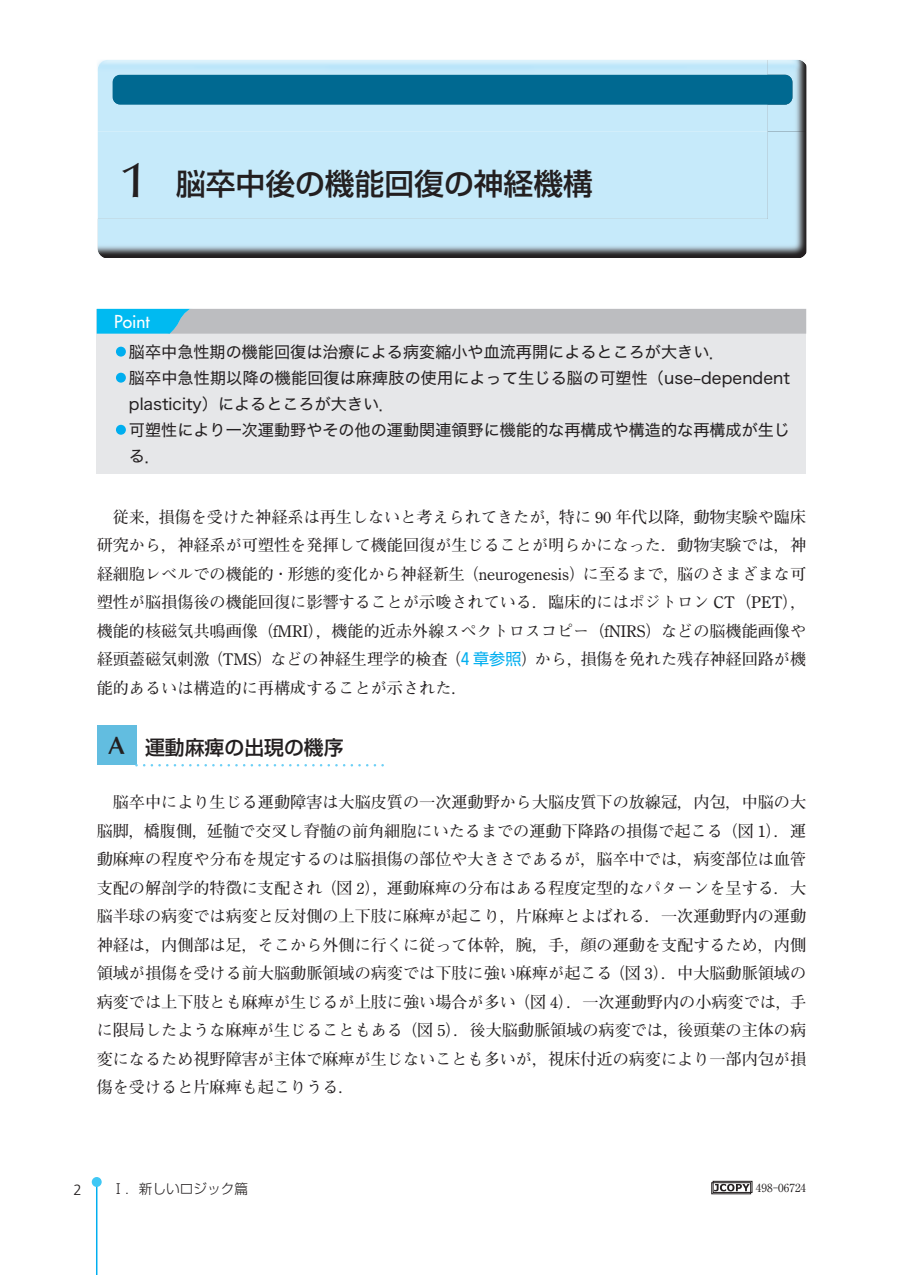
<style>
.page{position:relative;width:903px;height:1275px;background:#fff}
.page>*{position:absolute;margin:0;border:0;box-sizing:border-box;transform-origin:0 0}
.t1{font:500 29.75px "Shin Go Pr 5";color:#231f20}
.t2{font:500 19.78px "Shin Go Pr 5";color:#231f20}
.t3{font:500 17.32px "Futura Std";color:#fff}
.t4{font:700 16.1px/28.5px "Futo Min A101 Pr 5";color:#231f20;text-align:justify}
.t5{font:16.1px/26.1px "Hira Kaku Std W4";color:#231f20}
.t6{font:300 14.88px "Frutiger LT Std";color:#231f20}
.t7{font:300 13.65px "Shin Go Pr 5";color:#231f20}
.t8{font:11.2px "Ryumin Pr 5";color:#231f20}
.s1{font-family:"Optima LT Std";font-size:49.52px}
.s2{font-family:"Gothic MB101 Pr 5"}
.s3{font-family:"Century Oldstyle BT";font-weight:400}
.s4{font-family:"Shin Go Pr 5";font-weight:400;color:#00aeef}
.s5{font-family:"Optima LT Std";font-weight:600;font-size:24.85px}
</style>
<div class="page">
<div style="left:97px;top:309px;width:709px;height:165px;background:#e6e7e9"></div>
<img style="left:97px;top:64px;width:709px;height:194px">
<img style="left:98px;top:60px;width:669px;height:71px">
<img style="left:767px;top:60px;width:39px;height:71px">
<div style="left:113px;top:75px;width:679px;height:30px;background:#006991"></div>
<svg style="left:97px;top:309px;width:709px;height:25px;background:#a7bdc6"></svg>
<div style="left:116px;top:347px;width:10px;height:10px;background:#00aeef;border-radius:50%"></div>
<div style="left:116px;top:373px;width:10px;height:10px;background:#00aeef;border-radius:50%"></div>
<div style="left:116px;top:425px;width:10px;height:10px;background:#00aeef;border-radius:50%"></div>
<div style="left:97px;top:726px;width:39px;height:39px;background:#62bde0"></div>
<svg style="left:136px;top:764px;width:248px;height:2px"></svg>
<svg style="left:715px;top:1184px;width:34px;height:7px"></svg>
<div style="left:713px;top:1181px;width:39px;height:12px;border:1px solid #231f20"></div>
<hr style="left:96px;top:1182px;width:1px;height:93px;background:#00aeef">
<div style="left:92px;top:1177px;width:10px;height:10px;background:#40c7f4;border-radius:50%"></div>
<h1 class="t1" style="left:122px;top:170px;width:473px"><span class="s1">1</span> 脳卒中後の機能回復の神経機構</h1>
<p class="t3" style="left:114px;top:312px;width:37px">Point</p>
<p class="t5" style="left:129px;top:339px;width:663px">脳卒中急性期の機能回復は治療による病変縮小や血流再開によるところが大きい．<br>脳卒中急性期以降の機能回復は麻痺肢の使用によって生じる脳の可塑性<span class="s2">（</span>use-dependent plasticity<span class="s2">）</span>によるところが大きい．<br>可塑性により一次運動野やその他の運動関連領野に機能的な再構成や構造的な再構成が生じる．</p>
<p class="t4" style="left:97px;top:502px;width:711px;text-indent:16px">従来，損傷を受けた神経系は再生しないと考えられてきたが，特に <span class="s3">90</span> 年代以降，動物実験や臨床研究から，神経系が可塑性を発揮して機能回復が生じることが明らかになった．動物実験では，神経細胞レベルでの機能的・形態的変化から神経新生（<span class="s3">neurogenesis</span>）に至るまで，脳のさまざまな可塑性が脳損傷後の機能回復に影響することが示唆されている．臨床的にはポジトロン <span class="s3">CT</span>（<span class="s3">PET</span>），機能的核磁気共鳴画像（<span class="s3">fMRI</span>），機能的近赤外線スペクトロスコピー（<span class="s3">fNIRS</span>）などの脳機能画像や経頭蓋磁気刺激（<span class="s3">TMS</span>）などの神経生理学的検査（<span class="s4">4 章参照</span>）から，損傷を免れた残存神経回路が機能的あるいは構造的に再構成することが示された．</p>
<p class="t2" style="left:109px;top:739px;width:236px"><span class="s5">A</span> 運動麻痺の出現の機序</p>
<p class="t4" style="left:97px;top:788px;width:711px;text-indent:16px">脳卒中により生じる運動障害は大脳皮質の一次運動野から大脳皮質下の放線冠，内包，中脳の大脳脚，橋腹側，延髄で交叉し脊髄の前角細胞にいたるまでの運動下降路の損傷で起こる（図 <span class="s3">1</span>）．運動麻痺の程度や分布を規定するのは脳損傷の部位や大きさであるが，脳卒中では，病変部位は血管支配の解剖学的特徴に支配され（図 <span class="s3">2</span>），運動麻痺の分布はある程度定型的なパターンを呈する．大脳半球の病変では病変と反対側の上下肢に麻痺が起こり，片麻痺とよばれる．一次運動野内の運動神経は，内側部は足，そこから外側に行くに従って体幹，腕，手，顔の運動を支配するため，内側領域が損傷を受ける前大脳動脈領域の病変では下肢に強い麻痺が起こる（図 <span class="s3">3</span>）．中大脳動脈領域の病変では上下肢とも麻痺が生じるが上肢に強い場合が多い（図 <span class="s3">4</span>）．一次運動野内の小病変では，手に限局したような麻痺が生じることもある（図 <span class="s3">5</span>）．後大脳動脈領域の病変では，後頭葉の主体の病変になるため視野障害が主体で麻痺が生じないことも多いが，視床付近の病変により一部内包が損傷を受けると片麻痺も起こりうる．</p>
<p class="t6" style="left:74px;top:1181px;width:10px">2</p>
<p class="t7" style="left:112px;top:1181px;width:138px">Ⅰ．新しいロジック篇</p>
<p class="t8" style="left:756px;top:1181px;width:52px">498-06724</p>
</div>
